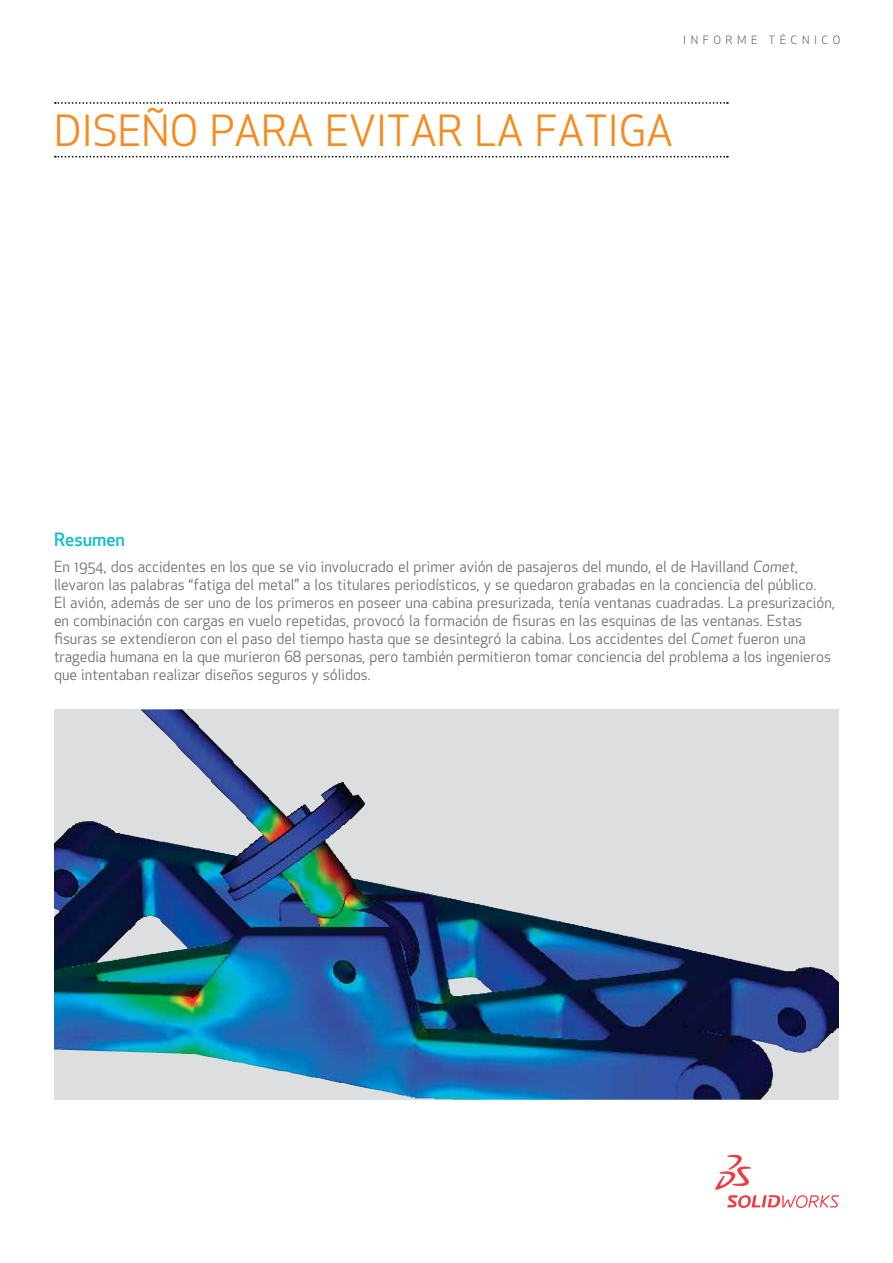
<style>
.page{position:relative;width:893px;height:1263px;background:#fff}
.page>*{position:absolute;margin:0;border:0;box-sizing:border-box;transform-origin:0 0}
.t1{font:42px "SW Apex New";color:#f68b1f}
.t2{font:500 18px "SW Apex New";color:#10bed2}
.t3{font:15px/18px "SW Apex New";color:#6d6e71}
.t4{font:11.25px "SW Apex New";letter-spacing:.4em;color:#6d6e71}
.s1{font-style:italic}
</style>
<div class="page">
<svg style="left:55px;top:156px;width:673px;height:2px"></svg>
<svg style="left:55px;top:102px;width:673px;height:2px"></svg>
<img style="left:54px;top:709px;width:785px;height:391px">
<svg style="left:715px;top:1155px;width:124px;height:53px"></svg>
<p class="t4" style="left:683px;top:32px;width:31px">INFOR</p>
<p class="t4" style="left:737px;top:32px;width:104px">ME TÉCNI CO</p>
<h1 class="t1" style="left:54px;top:104px;width:620px">Diseño para evitar la fatiga</h1>
<p class="t2" style="left:54px;top:528px;width:73px">Resumen</p>
<p class="t3" style="left:54px;top:557px;width:782px">En 1954, dos accidentes en los que se vio involucrado el primer avión de pasajeros del mundo, el de Havilland <span class="s1">Comet</span>, llevaron las palabras “fatiga del metal” a los titulares periodísticos, y se quedaron grabadas en la conciencia del público.<br>El avión, además de ser uno de los primeros en poseer una cabina presurizada, tenía ventanas cuadradas. La presurización, en combinación con cargas en vuelo repetidas, provocó la formación de fisuras en las esquinas de las ventanas. Estas fisuras se extendieron con el paso del tiempo hasta que se desintegró la cabina. Los accidentes del <span class="s1">Comet</span> fueron una tragedia humana en la que murieron 68 personas, pero también permitieron tomar conciencia del problema a los ingenieros que intentaban realizar diseños seguros y sólidos.</p>
</div>
